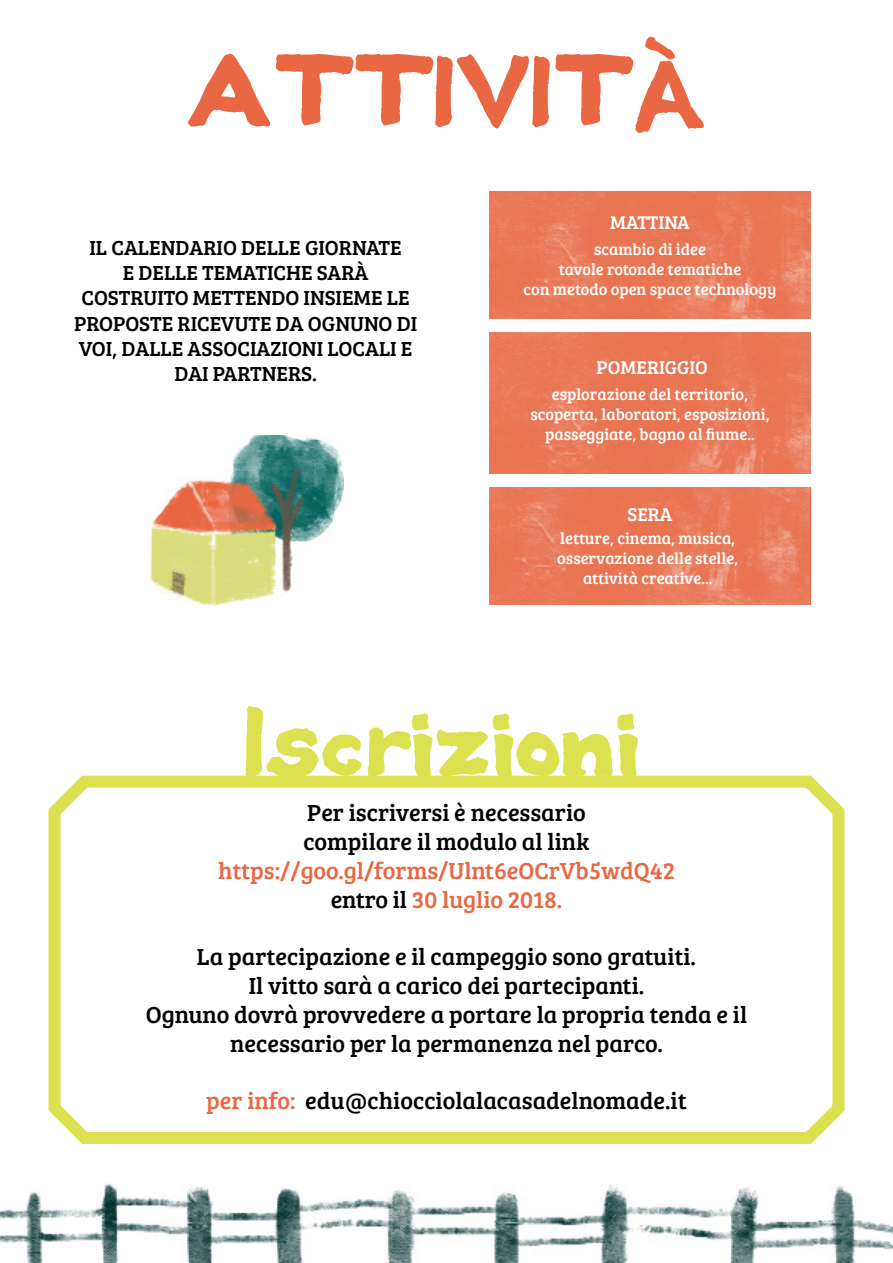
<style>
.page{position:relative;width:893px;height:1263px;background:#fff}
.page>*{position:absolute;margin:0;border:0;box-sizing:border-box;transform-origin:0 0}
.t1{font:90px "Black Metal Sans";color:#dce14f}
.t2{font:90px "Black Metal Sans";color:#e96743}
.t3{font:24px/28.8px "Bree Serif";color:#000}
.t4{font:24px/28.8px "Bree Serif";color:#e96743;text-align:center}
.t5{font:21px/25.2px "Bree Serif";color:#000;text-align:center}
.t6{font:19.05px "Bree Serif";color:#fff}
.t7{font:16.35px/19.6px "Bree Serif";color:#fff;text-align:center}
.s1{color:#000}
.s2{color:#e96743}
</style>
<div class="page">
<svg style="left:48px;top:775px;width:797px;height:369px"></svg>
<img style="left:0;top:1184px;width:893px;height:79px">
<img style="left:490px;top:192px;width:320px;height:127px">
<img style="left:150px;top:436px;width:193px;height:170px">
<img style="left:490px;top:332px;width:320px;height:142px">
<img style="left:490px;top:487px;width:320px;height:117px">
<h1 class="t2" style="left:185px;top:23px;width:523px">Attività</h1>
<p class="t6" style="left:610px;top:208px;width:81px">Mattina</p>
<p class="t5" style="left:74px;top:234px;width:345px">Il calendario delle giornate<br>e delle tematiche sarà costruito mettendo insieme le proposte ricevute da ognuno di voi, dalle associazioni locali e dai partners.</p>
<p class="t7" style="left:524px;top:239px;width:254px">scambio di idee<br>tavole rotonde tematiche<br>con metodo open space technology</p>
<p class="t7" style="left:530px;top:384px;width:241px">esplorazione del territorio, scoperta, laboratori, esposizioni, passeggiate, bagno al fiume..</p>
<p class="t6" style="left:597px;top:354px;width:113px">Pomeriggio</p>
<p class="t6" style="left:627px;top:500px;width:47px">sera</p>
<p class="t7" style="left:557px;top:528px;width:182px">letture, cinema, musica, osservazione delle stelle, attività creative...</p>
<h1 class="t1" style="left:243px;top:673px;width:398px">Iscrizioni</h1>
<p class="t3" style="left:303px;top:797px;width:288px">Per iscriversi è necessario compilare il modulo al link</p>
<p class="t4" style="left:218px;top:855px;width:458px">https://goo.gl/forms/Ulnt6eOCrVb5wdQ42 <span class="s1">entro il</span> 30 luglio 2018.</p>
<p class="t3" style="left:146px;top:941px;width:603px;text-align:center">La partecipazione e il campeggio sono gratuiti.<br>Il vitto sarà a carico dei partecipanti.<br>Ognuno dovrà provvedere a portare la propria tenda e il necessario per la permanenza nel parco.</p>
<p class="t3" style="left:206px;top:1085px;width:482px"><span class="s2">per info:</span> edu@chiocciolalacasadelnomade.it</p>
</div>
